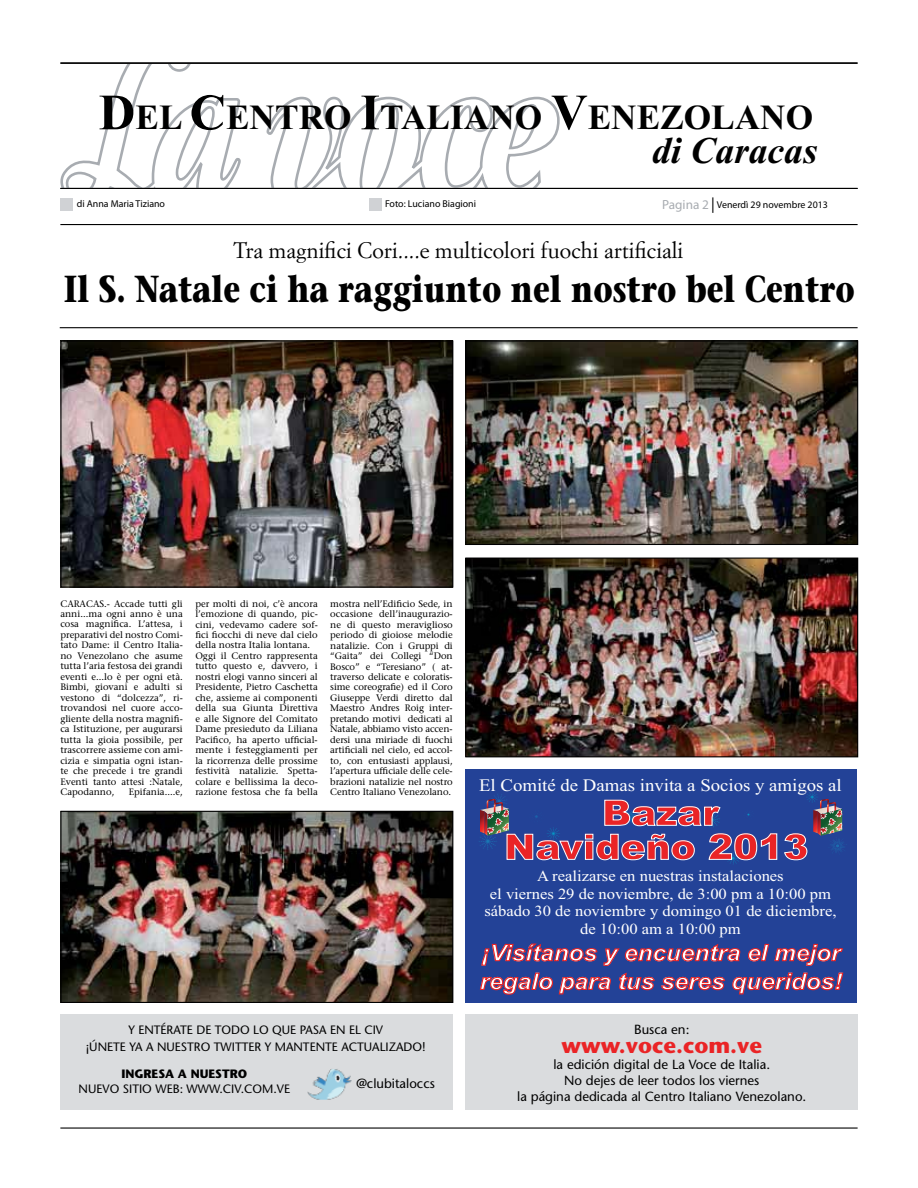
<style>
.page{position:relative;width:918px;height:1188px;background:#fff}
.page>*{position:absolute;margin:0;border:0;box-sizing:border-box;transform-origin:0 0}
.t1{font:700 37.5px "Stone Serif";color:#000;scale:.8 1}
.t2{font:italic 700 37.5px "Times New Roman";color:#000}
.t3{font:700 35.25px "Times New Roman";color:#000}
.t4{font:900 35.1px/34px "Arial";color:#ea2426;text-align:center;scale:1.07 1}
.t5{font:italic 700 22.65px/28.8px "Arial";color:#fff;scale:1.07 1}
.t6{font:22.05px "Simoncini Garamond";color:#000}
.t7{font:700 22.05px "Stone Sans";color:#ea2426}
.t8{font:17.55px "Times New Roman";color:#fff;scale:1.07 1}
.t9{font:15.45px/17.5px "Times New Roman";color:#fff;text-align:center;scale:1.07 1}
.t10{font:13.2px/15.9px "Stone Sans";color:#000;text-align:center}
.t11{font:12.15px/16.5px "Stone Sans";color:#000;text-align:center}
.t12{font:700 12.15px "Stone Sans";color:#000}
.t13{font:9.9px "Myriad Pro";color:#000}
.t14{font:9.3px/10.5px "Stone Serif";color:#000;text-align:justify}
.s1{font-size:50.7px}
.s2{font-size:13.2px;color:#a8acb1}
.s3{font-size:15.45px}
</style>
<div class="page">
<hr style="left:60px;top:327px;width:798px;height:1px;background:#000">
<div style="left:60px;top:1014px;width:393px;height:96px;background:#dadcde"></div>
<div style="left:465px;top:1014px;width:393px;height:96px;background:#dadcde"></div>
<hr style="left:60px;top:1127px;width:798px;height:2px;background:#000">
<div style="left:369px;top:198px;width:13px;height:13px;background:#d0d2d5"></div>
<div style="left:61px;top:198px;width:12px;height:13px;background:#d0d2d5"></div>
<svg style="left:265px;top:96px;width:295px;height:92px"></svg>
<svg style="left:60px;top:64px;width:182px;height:124px"></svg>
<hr style="left:60px;top:63px;width:798px;height:1px;background:#000">
<hr style="left:60px;top:188px;width:798px;height:1px;background:#000">
<hr style="left:60px;top:224px;width:798px;height:1px;background:#000">
<img style="left:307px;top:1069px;width:45px;height:31px">
<img style="left:467px;top:342px;width:389px;height:201px">
<div style="left:465px;top:340px;width:393px;height:205px;border:1px solid #000"></div>
<img style="left:467px;top:560px;width:389px;height:195px">
<div style="left:465px;top:558px;width:393px;height:199px;border:1px solid #000"></div>
<img style="left:62px;top:813px;width:389px;height:188px">
<div style="left:60px;top:811px;width:393px;height:192px;border:1px solid #000"></div>
<img style="left:62px;top:342px;width:389px;height:244px">
<div style="left:60px;top:340px;width:393px;height:248px;border:1px solid #000"></div>
<div style="left:466px;top:769px;width:391px;height:234px;background:#234297"></div>
<svg style="left:479px;top:943px;width:365px;height:52px"></svg>
<svg style="left:784px;top:791px;width:60px;height:70px"></svg>
<svg style="left:479px;top:794px;width:299px;height:70px"></svg>
<h2 class="t3" style="left:99px;top:106px;width:716px"><span class="s1">D</span>EL <span class="s1">C</span>ENTRO <span class="s1">I</span>TALIANO <span class="s1">V</span>ENEZOLANO</h2>
<h1 class="t2" style="left:652px;top:128px;width:167px">di Caracas</h1>
<p class="t13" style="left:77px;top:200px;width:90px">di Anna Maria Tiziano</p>
<p class="t13" style="left:385px;top:200px;width:93px">Foto: Luciano Biagioni</p>
<p class="t13" style="left:662px;top:201px;width:167px"><span class="s2">Pagina 2</span> <span class="s3">|</span> Venerdì 29 novembre 2013</p>
<h3 class="t6" style="left:233px;top:242px;width:452px">Tra magnifici Cori....e multicolori fuochi artificiali</h3>
<h1 class="t1" style="left:64px;top:274px;width:990px">Il S. Natale ci ha raggiunto nel nostro bel Centro</h1>
<p class="t14" style="left:60px;top:599px;width:124px">CARACAS.- Accade tutti gli anni...ma ogni anno è una cosa magnifica. L’attesa, i preparativi del nostro Comi&shy;tato Dame: il Centro Italia&shy;no Venezolano che asume tutta l’aria festosa dei grandi eventi e...lo è per ogni età.<br>Bimbi, giovani e adulti si vestono di “dolcezza”, ri&shy;trovandosi nel cuore acco&shy;gliente della nostra magnifi&shy;ca Istituzione, per augurarsi tutta la gioia possibile, per trascorrere assieme con ami&shy;cizia e simpatia ogni istan&shy;te che precede i tre grandi Eventi tanto attesi :Natale, Capodanno,</p>
<p class="t14" style="left:129px;top:788px;width:55px">Epifania....e,</p>
<p class="t14" style="left:195px;top:599px;width:124px;text-align:left">per molti di noi, c’è ancora l’emozione di quando, pic&shy;cini, vedevamo cadere sof&shy;fici fiocchi di neve dal cielo della nostra Italia lontana.<br>Oggi il Centro rappresenta tutto questo e, davvero, i nostri elogi vanno sinceri al<br>Presidente, Pietro Caschetta che, assieme ai componenti della sua Giunta Direttiva e alle Signore del Comitato<br>Dame presieduto da Liliana<br>Pacifico, ha aperto ufficial&shy;mente i festeggiamenti per la ricorrenza delle prossime festività natalizie. Spetta&shy;colare e bellissima la deco&shy;razione festosa che fa bella</p>
<p class="t14" style="left:330px;top:599px;width:124px">mostra nell’Edificio Sede, in occasione dell’inaugurazio&shy;ne di questo meraviglioso periodo di gioiose melodie natalizie. Con i Gruppi di “Gaita” dei Collegi “Don Bosco” e “Teresiano” ( at&shy;traverso delicate e coloratis&shy;sime coreografie) ed il Coro Giuseppe Verdi diretto dal Maestro Andres Roig inter&shy;pretando motivi dedicati al Natale, abbiamo visto accen&shy;dersi una miriade di fuochi artificiali nel cielo, ed accol&shy;to, con entusiasti applausi, l’apertura ufficiale delle cele&shy;brazioni natalizie nel nostro Centro Italiano Venezolano.</p>
<h3 class="t11" style="left:86px;top:1023px;width:342px">Y ENTÉRATE DE TODO LO QUE PASA EN EL CIV<br>¡ÚNETE YA A NUESTRO TWITTER Y MANTENTE ACTUALIZADO!</h3>
<h3 class="t12" style="left:121px;top:1069px;width:127px">INGRESA A NUESTRO</h3>
<h3 class="t11" style="left:79px;top:1082px;width:213px">NUEVO SITIO WEB: WWW.CIV.COM.VE</h3>
<h3 class="t10" style="left:356px;top:1077px;width:80px">@clubitaloccs</h3>
<h3 class="t8" style="left:479px;top:779px;width:340px">El Comité de Damas invita a Socios y amigos al</h3>
<h3 class="t4" style="left:504px;top:796px;width:286px">Bazar<br>Navideño 2013</h3>
<h3 class="t9" style="left:484px;top:869px;width:331px">A realizarse en nuestras instalaciones<br>el viernes 29 de noviembre, de 3:00 pm a 10:00 pm sábado 30 de noviembre y domingo 01 de diciembre, de 10:00 am a 10:00 pm</h3>
<h3 class="t5" style="left:480px;top:941px;width:340px">¡Visítanos y encuentra el mejor regalo para tus seres queridos!</h3>
<h3 class="t10" style="left:634px;top:1022px;width:57px">Busca en:</h3>
<h3 class="t7" style="left:562px;top:1037px;width:202px">www.voce.com.ve</h3>
<h3 class="t10" style="left:517px;top:1058px;width:291px">la edición digital de La Voce de Italia.<br>No dejes de leer todos los viernes<br>la página dedicada al Centro Italiano Venezolano.</h3>
</div>
